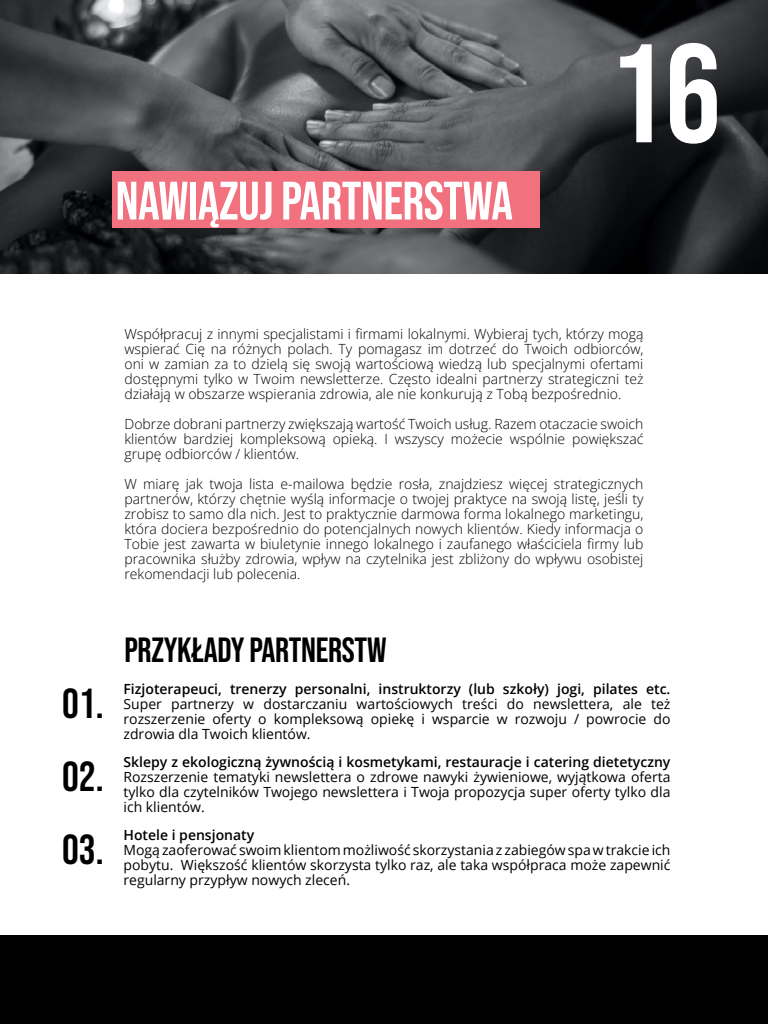
<style>
.page{position:relative;width:768px;height:1024px;background:#000}
.page>*{position:absolute;margin:0;border:0;box-sizing:border-box;transform-origin:0 0}
.t1{font:140px "Bebas Neue";color:#fff}
.t2{font:54px "Bebas Neue";letter-spacing:-.01em;color:#fff}
.t3{font:42px "Bebas Neue";color:#000}
.t4{font:35px "Bebas Neue";letter-spacing:-.01em;color:#000}
.t5{font:300 14px/15px "Open Sans";color:#000;text-align:justify}
.t6{font:14px/15px "Open Sans";color:#000;text-align:justify}
.t7{font:600 14px "Open Sans";color:#000}
</style>
<div class="page">
<img style="left:0;top:0;width:768px;height:274px">
<div style="left:0;top:274px;width:768px;height:661px;background:#fff"></div>
<div style="left:112px;top:171px;width:428px;height:57px;background:#f1717e"></div>
<h2 class="t2" style="left:116px;top:170px;width:399px">NAWIĄZUJ PARTNERSTWA</h2>
<h1 class="t1" style="left:609px;top:15px;width:113px">16</h1>
<p class="t5" style="left:124px;top:326px;width:520px">Współpracuj z innymi specjalistami i firmami lokalnymi. Wybieraj tych, którzy mogą wspierać Cię na różnych polach. Ty pomagasz im dotrzeć do Twoich odbiorców, oni w zamian za to dzielą się swoją wartościową wiedzą lub specjalnymi ofertami dostępnymi tylko w Twoim newsletterze. Często idealni partnerzy strategiczni też działają w obszarze wspierania zdrowia, ale nie konkurują z Tobą bezpośrednio.</p>
<p class="t5" style="left:124px;top:416px;width:520px">Dobrze dobrani partnerzy zwiększają wartość Twoich usług. Razem otaczacie swoich klientów bardziej kompleksową opieką. I wszyscy możecie wspólnie powiększać grupę odbiorców / klientów.</p>
<p class="t5" style="left:124px;top:476px;width:520px">W miarę jak twoja lista e-mailowa będzie rosła, znajdziesz więcej strategicznych partnerów, którzy chętnie wyślą informacje o twojej praktyce na swoją listę, jeśli ty zrobisz to samo dla nich. Jest to praktycznie darmowa forma lokalnego marketingu, która dociera bezpośrednio do potencjalnych nowych klientów. Kiedy informacja o Tobie jest zawarta w biuletynie innego lokalnego i zaufanego właściciela firmy lub pracownika służby zdrowia, wpływ na czytelnika jest zbliżony do wpływu osobistej rekomendacji lub polecenia.</p>
<h3 class="t4" style="left:124px;top:630px;width:264px">PRZYKŁADY PARTNERSTW</h3>
<h3 class="t3" style="left:62px;top:680px;width:43px">01.</h3>
<p class="t7" style="left:124px;top:679px;width:548px">Fizjoterapeuci, trenerzy personalni, instruktorzy (lub szkoły) jogi, pilates etc.</p>
<p class="t6" style="left:124px;top:696px;width:549px">Super partnerzy w dostarczaniu wartościowych treści do newslettera, ale też rozszerzenie oferty o kompleksową opiekę i wsparcie w rozwoju / powrocie do zdrowia dla Twoich klientów.</p>
<h3 class="t3" style="left:62px;top:753px;width:43px">02.</h3>
<p class="t7" style="left:124px;top:752px;width:548px">Sklepy z ekologiczną żywnością i kosmetykami, restauracje i catering dietetyczny</p>
<p class="t6" style="left:124px;top:769px;width:549px">Rozszerzenie tematyki newslettera o zdrowe nawyki żywieniowe, wyjątkowa oferta tylko dla czytelników Twojego newslettera i Twoja propozycja super oferty tylko dla ich klientów.</p>
<h3 class="t3" style="left:62px;top:826px;width:43px">03.</h3>
<p class="t7" style="left:124px;top:825px;width:132px">Hotele i pensjonaty</p>
<p class="t6" style="left:124px;top:842px;width:549px">Mogą zaoferować swoim klientom możliwość skorzystania z zabiegów spa w trakcie ich pobytu. Większość klientów skorzysta tylko raz, ale taka współpraca może zapewnić regularny przypływ nowych zleceń.</p>
</div>
